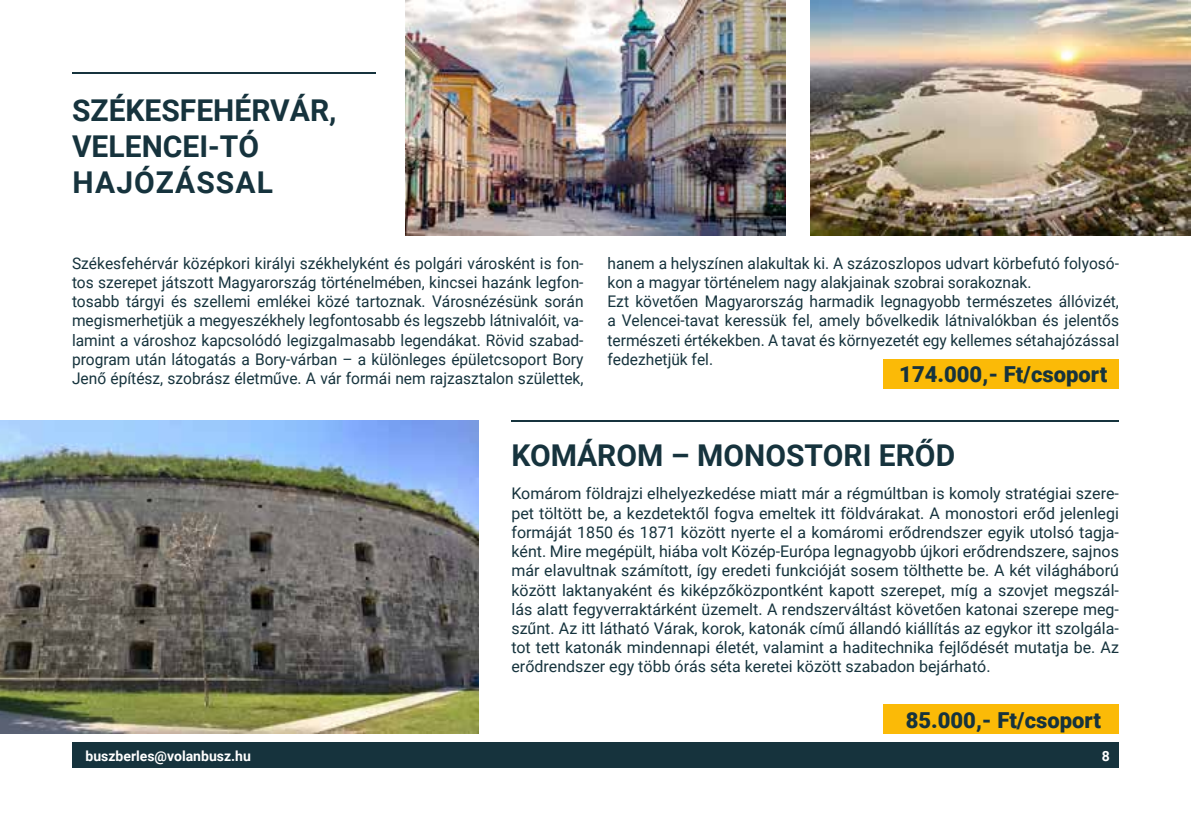
<style>
.page{position:relative;width:1191px;height:840px;background:#fff}
.page>*{position:absolute;margin:0;border:0;box-sizing:border-box;transform-origin:0 0}
.t1{font:700 30px/36px "Roboto";color:#16333d}
.t2{font:900 22px "Roboto";color:#16333d}
.t3{font:16px/19.2px "Roboto";color:#16333d;text-align:justify}
.t4{font:700 14px "Roboto";color:#fff}
</style>
<div class="page">
<div style="left:72px;top:742px;width:1047px;height:25px;background:#16333d"></div>
<hr style="left:511px;top:420px;width:608px;height:1px;background:#16333d">
<hr style="left:72px;top:72px;width:304px;height:1px;background:#16333d">
<div style="left:883px;top:359px;width:236px;height:29px;background:#fbba07"></div>
<div style="left:883px;top:704px;width:236px;height:29px;background:#fbba07"></div>
<img style="left:405px;top:0;width:381px;height:235px">
<img style="left:810px;top:0;width:381px;height:235px">
<img style="left:0;top:420px;width:478px;height:313px">
<h1 class="t1" style="left:72px;top:91px;width:266px">SZÉKESFEHÉRVÁR,<br>VELENCEI-TÓ<br>HAJÓZÁSSAL</h1>
<p class="t3" style="left:72px;top:252px;width:513px">Székesfehérvár középkori királyi székhelyként és polgári városként is fon&shy;tos szerepet játszott Magyarország történelmében, kincsei hazánk legfon&shy;tosabb tárgyi és szellemi emlékei közé tartoznak. Városnézésünk során megismerhetjük a megyeszékhely legfontosabb és legszebb látnivalóit, va&shy;lamint a városhoz kapcsolódó legizgalmasabb legendákat. Rövid szabad&shy;program után látogatás a Bory-várban – a különleges épületcsoport Bory Jenő építész, szobrász életműve. A vár formái nem rajzasztalon születtek,</p>
<p class="t3" style="left:607px;top:252px;width:513px;text-align:left">hanem a helyszínen alakultak ki. A százoszlopos udvart körbefutó folyosó&shy;kon a magyar történelem nagy alakjainak szobrai sorakoznak.<br>Ezt követően Magyarország harmadik legnagyobb természetes állóvizét, a Velencei-tavat keressük fel, amely bővelkedik látnivalókban és jelentős természeti értékekben. A tavat és környezetét egy kellemes sétahajózással fedezhetjük fel.</p>
<h2 class="t2" style="left:899px;top:359px;width:209px">174.000,- Ft/csoport</h2>
<h1 class="t1" style="left:511px;top:435px;width:445px">KOMÁROM – MONOSTORI ERŐD</h1>
<p class="t3" style="left:511px;top:483px;width:609px">Komárom földrajzi elhelyezkedése miatt már a régmúltban is komoly stratégiai szere&shy;pet töltött be, a kezdetektől fogva emeltek itt földvárakat. A monostori erőd jelenlegi formáját 1850 és 1871 között nyerte el a komáromi erődrendszer egyik utolsó tagja&shy;ként. Mire megépült, hiába volt Közép-Európa legnagyobb újkori erődrendszere, sajnos már elavultnak számított, így eredeti funkcióját sosem tölthette be. A két világháború között laktanyaként és kiképzőközpontként kapott szerepet, míg a szovjet megszál&shy;lás alatt fegyverraktárként üzemelt. A rendszerváltást követően katonai szerepe meg&shy;szűnt. Az itt látható Várak, korok, katonák című állandó kiállítás az egykor itt szolgála&shy;tot tett katonák mindennapi életét, valamint a haditechnika fejlődését mutatja be. Az erődrendszer egy több órás séta keretei között szabadon bejárható.</p>
<h2 class="t2" style="left:905px;top:704px;width:197px">85.000,- Ft/csoport</h2>
<p class="t4" style="left:86px;top:746px;width:167px">buszberles@volanbusz.hu</p>
<p class="t4" style="left:1101px;top:746px;width:10px">8</p>
</div>
